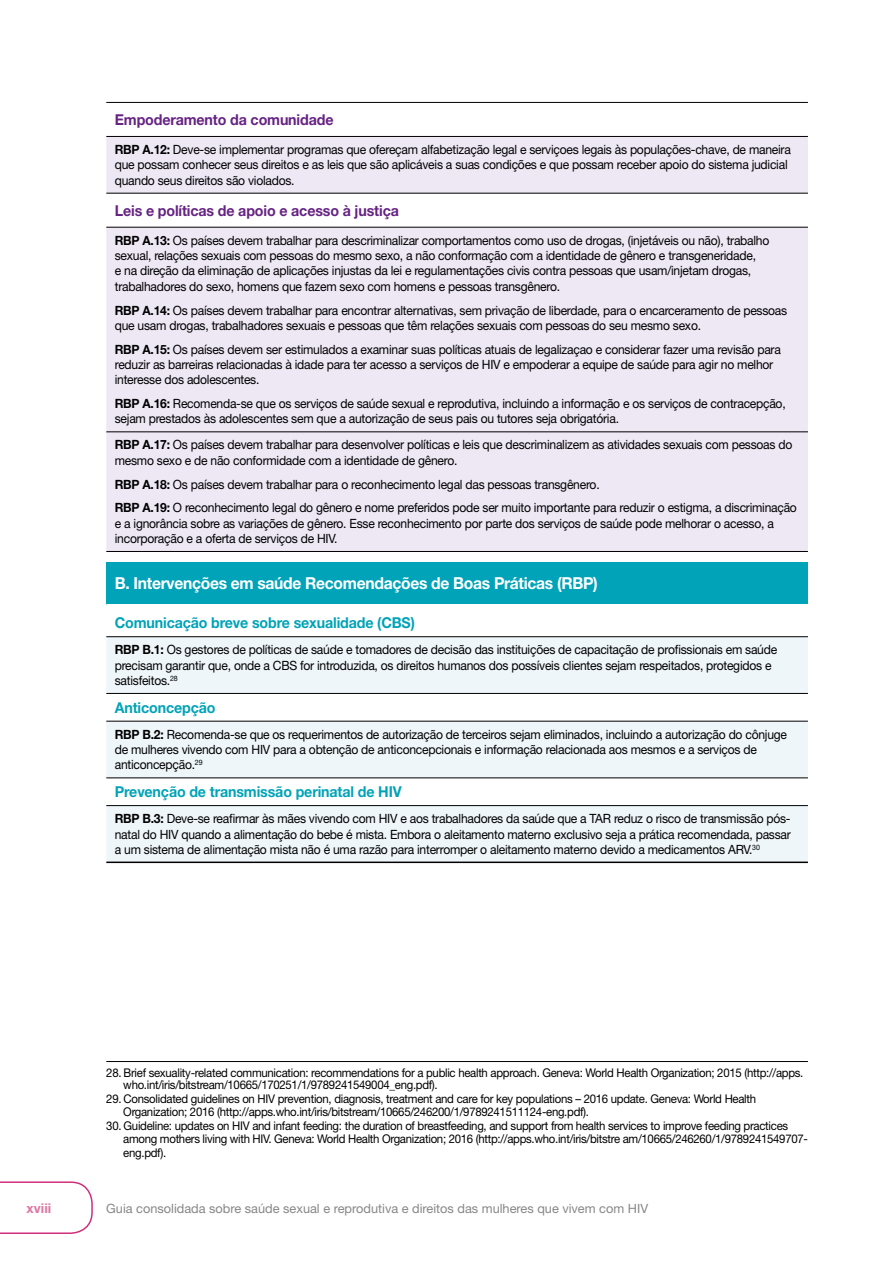
<style>
.page{position:relative;width:893px;height:1263px;background:#fff}
.page>*{position:absolute;margin:0;border:0;box-sizing:border-box;transform-origin:0 0}
.table_header_row{font:700 16.5px "Helvetica Neue LT Std";letter-spacing:-.02em;color:#fff;scale:.95 1}
.table_body_-_numbere{font:700 15px "Helvetica Neue LT Std";letter-spacing:-.01em;color:#00a3b7;scale:.95 1}
.table_body_-_numbere-2{font:700 15px "Helvetica Neue LT Std";letter-spacing:-.01em;color:#662383;scale:.95 1}
.t1{font:700 13.5px "Helvetica Neue LT Std";color:#dd79a4}
.table_body_-_numbere-3{font:12.75px/15.3px "Helvetica Neue LT Std";letter-spacing:-.02em;color:#000;scale:.95 1}
.t2{font:12.75px "Helvetica Neue LT Std";color:#878787}
.t3{font:12px/13.5px "Helvetica Neue LT Std";letter-spacing:-.025em;color:#000;scale:.95 1}
.s1{font-weight:700}
</style>
<div class="page">
<svg style="left:0;top:1181px;width:93px;height:53px"></svg>
<hr style="left:106px;top:1061px;width:702px;height:1px;background:#000">
<svg style="left:106px;top:137px;width:702px;height:414px;background:#eee9f5"></svg>
<div style="left:106px;top:562px;width:702px;height:42px;background:#00a3b7"></div>
<svg style="left:106px;top:637px;width:702px;height:224px;fill:#eff6f9"></svg>
<hr style="left:106px;top:102px;width:702px;height:1px;background:#000">
<hr style="left:106px;top:136px;width:702px;height:1px;background:#000">
<hr style="left:106px;top:193px;width:702px;height:1px;background:#000">
<hr style="left:106px;top:227px;width:702px;height:1px;background:#000">
<hr style="left:106px;top:693px;width:702px;height:1px;background:#000">
<hr style="left:106px;top:721px;width:702px;height:1px;background:#000">
<hr style="left:106px;top:777px;width:702px;height:1px;background:#000">
<hr style="left:106px;top:805px;width:702px;height:1px;background:#000">
<hr style="left:106px;top:431px;width:702px;height:1px;background:#000">
<hr style="left:106px;top:551px;width:702px;height:1px;background:#000">
<hr style="left:106px;top:636px;width:702px;height:1px;background:#000">
<hr style="left:106px;top:861px;width:702px;height:2px;background:#000">
<p class="table_body_-_numbere-2" style="left:115px;top:110px;width:232px">Empoderamento da comunidade</p>
<p class="table_body_-_numbere-3" style="left:115px;top:142px;width:713px"><span class="s1">RBP A.12:</span> Deve-se implementar programas que ofereçam alfabetização legal e serviçoes legais às populações-chave, de maneira que possam conhecer seus direitos e as leis que são aplicáveis a suas condições e que possam receber apoio do sistema judicial quando seus direitos são violados.</p>
<p class="table_body_-_numbere-2" style="left:115px;top:201px;width:301px">Leis e políticas de apoio e acesso à justiça</p>
<p class="table_body_-_numbere-3" style="left:115px;top:232px;width:690px"><span class="s1">RBP A.13:</span> Os países devem trabalhar para descriminalizar comportamentos como uso de drogas, (injetáveis ou não), trabalho sexual, relações sexuais com pessoas do mesmo sexo, a não conformação com a identidade de gênero e transgeneridade,<br>e na direção da eliminação de aplicações injustas da lei e regulamentações civis contra pessoas que usam/injetam drogas, trabalhadores do sexo, homens que fazem sexo com homens e pessoas transgênero.</p>
<p class="table_body_-_numbere-3" style="left:115px;top:302px;width:709px"><span class="s1">RBP A.14:</span> Os países devem trabalhar para encontrar alternativas, sem privação de liberdade, para o encarceramento de pessoas que usam drogas, trabalhadores sexuais e pessoas que têm relações sexuais com pessoas do seu mesmo sexo.</p>
<p class="table_body_-_numbere-3" style="left:115px;top:341px;width:703px"><span class="s1">RBP A.15:</span> Os países devem ser estimulados a examinar suas políticas atuais de legalizaçao e considerar fazer uma revisão para reduzir as barreiras relacionadas à idade para ter acesso a serviços de HIV e empoderar a equipe de saúde para agir no melhor interesse dos adolescentes.</p>
<p class="table_body_-_numbere-3" style="left:115px;top:396px;width:708px"><span class="s1">RBP A.16:</span> Recomenda-se que os serviços de saúde sexual e reprodutiva, incluindo a informação e os serviços de contracepção, sejam prestados às adolescentes sem que a autorização de seus pais ou tutores seja obrigatória.</p>
<p class="table_body_-_numbere-3" style="left:115px;top:437px;width:715px"><span class="s1">RBP A.17:</span> Os países devem trabalhar para desenvolver políticas e leis que descriminalizem as atividades sexuais com pessoas do mesmo sexo e de não conformidade com a identidade de gênero.</p>
<p class="table_body_-_numbere-3" style="left:115px;top:476px;width:512px"><span class="s1">RBP A.18:</span> Os países devem trabalhar para o reconhecimento legal das pessoas transgênero.</p>
<p class="table_body_-_numbere-3" style="left:115px;top:500px;width:719px"><span class="s1">RBP A.19:</span> O reconhecimento legal do gênero e nome preferidos pode ser muito importante para reduzir o estigma, a discriminação e a ignorância sobre as variações de gênero. Esse reconhecimento por parte dos serviços de saúde pode melhorar o acesso, a incorporação e a oferta de serviços de HIV.</p>
<p class="table_header_row" style="left:115px;top:573px;width:510px">B. Intervenções em saúde Recomendações de Boas Práticas (RBP)</p>
<p class="table_body_-_numbere" style="left:115px;top:614px;width:317px">Comunicação breve sobre sexualidade (CBS)</p>
<p class="table_body_-_numbere-3" style="left:115px;top:642px;width:699px"><span class="s1">RBP B.1:</span> Os gestores de políticas de saúde e tomadores de decisão das instituições de capacitação de profissionais em saúde precisam garantir que, onde a CBS for introduzida, os direitos humanos dos possíveis clientes sejam respeitados, protegidos e satisfeitos.<sup>28</sup></p>
<p class="table_body_-_numbere" style="left:115px;top:698px;width:107px">Anticoncepção</p>
<p class="table_body_-_numbere-3" style="left:115px;top:726px;width:709px"><span class="s1">RBP B.2:</span> Recomenda-se que os requerimentos de autorização de terceiros sejam eliminados, incluindo a autorização do cônjuge de mulheres vivendo com HIV para a obtenção de anticoncepcionais e informação relacionada aos mesmos e a serviços de anticoncepção.<sup>29</sup></p>
<p class="table_body_-_numbere" style="left:115px;top:782px;width:304px">Prevenção de transmissão perinatal de HIV</p>
<p class="table_body_-_numbere-3" style="left:115px;top:811px;width:713px;text-align:justify"><span class="s1">RBP B.3:</span> Deve-se reafirmar às mães vivendo com HIV e aos trabalhadores da saúde que a TAR reduz o risco de transmissão pós&shy;natal do HIV quando a alimentação do bebe é mista. Embora o aleitamento materno exclusivo seja a prática recomendada, passar a um sistema de alimentação mista não é uma razão para interromper o aleitamento materno devido a medicamentos ARV.<sup>30</sup></p>
<p class="t3" style="left:123px;top:1066px;width:717px;line-height:12.8px;text-indent:-17px">28. Brief sexuality-related communication: recommendations for a public health approach. Geneva: World Health Organization; 2015 (http://apps. who.int/iris/bitstream/10665/170251/1/9789241549004_eng.pdf).</p>
<p class="t3" style="left:123px;top:1092px;width:668px;text-indent:-17px">29. Consolidated guidelines on HIV prevention, diagnosis, treatment and care for key populations – 2016 update. Geneva: World Health<br>Organization; 2016 (http://apps.who.int/iris/bitstream/10665/246200/1/9789241511124-eng.pdf).</p>
<p class="t3" style="left:123px;top:1119px;width:722px;text-indent:-17px">30. Guideline: updates on HIV and infant feeding: the duration of breastfeeding, and support from health services to improve feeding practices among mothers living with HIV. Geneva: World Health Organization; 2016 (http://apps.who.int/iris/bitstre am/10665/246260/1/9789241549707- eng.pdf).</p>
<p class="t1" style="left:27px;top:1199px;width:26px">xviii</p>
<p class="t2" style="left:106px;top:1201px;width:543px">Guia consolidada sobre saúde sexual e reprodutiva e direitos das mulheres que vivem com HIV</p>
</div>
